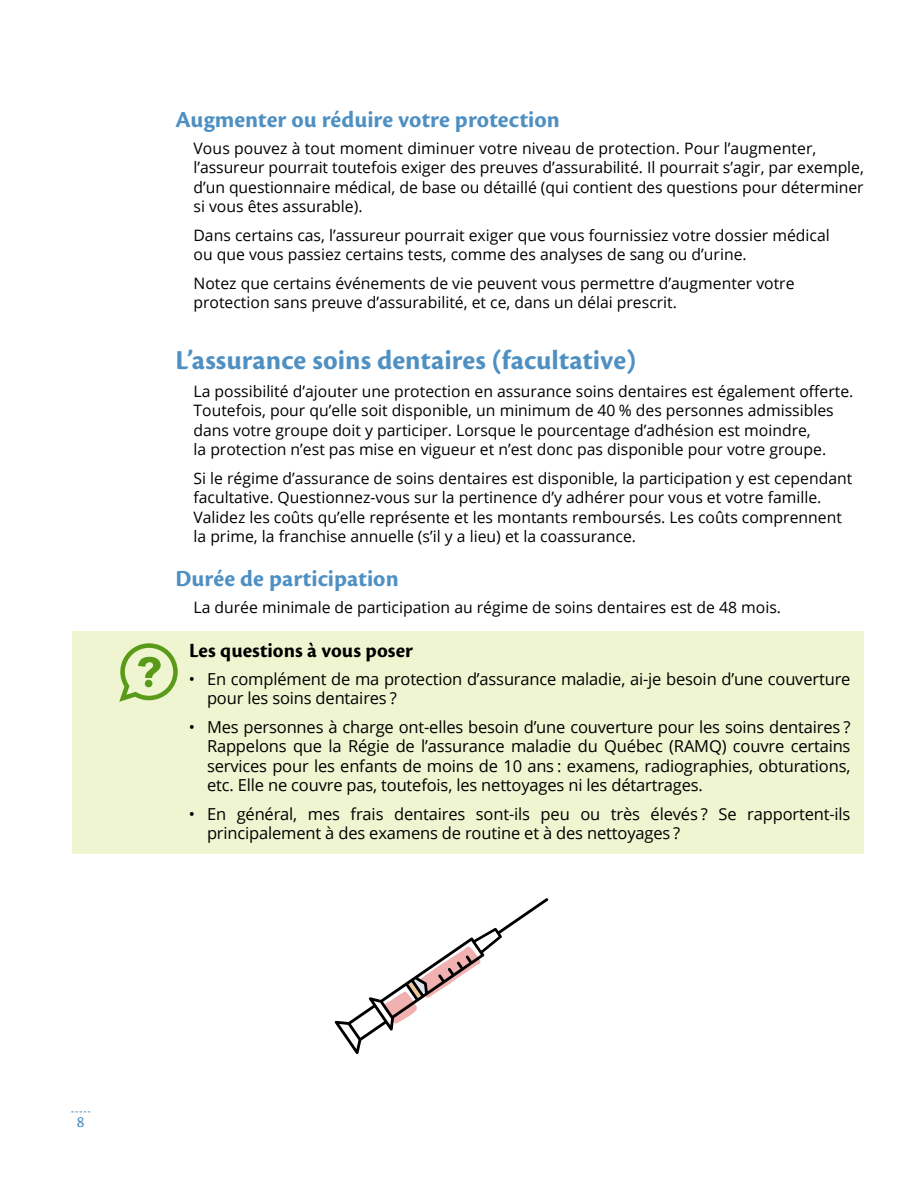
<style>
.page{position:relative;width:918px;height:1188px;background:#fff}
.page>*{position:absolute;margin:0;border:0;box-sizing:border-box;transform-origin:0 0}
.t1{font:700 28.5px "Cronos Pro";color:#4f90c3}
.t2{font:700 24px "Cronos Pro";color:#4f90c3}
.t3{font:700 21px "Cronos Pro";letter-spacing:.005em;color:#000}
.t4{font:16.5px/19.5px "Open Sans";letter-spacing:-.01em;color:#000}
.t5{font:16.5px "Cronos Pro";color:#4f90c3}
.t6{font:15.75px/19.5px "Open Sans";color:#000}
</style>
<div class="page">
<svg style="left:71px;top:1112px;width:19px;height:1px"></svg>
<div style="left:72px;top:631px;width:792px;height:41px;background:#eff5d0"></div>
<div style="left:72px;top:663px;width:792px;height:56px;background:#eff5d0"></div>
<div style="left:72px;top:711px;width:792px;height:95px;background:#eff5d0"></div>
<div style="left:72px;top:798px;width:792px;height:56px;background:#eff5d0"></div>
<svg style="left:119px;top:643px;width:59px;height:59px"></svg>
<svg style="left:335px;top:898px;width:213px;height:156px"></svg>
<h2 class="t2" style="left:176px;top:105px;width:386px">Augmenter ou réduire votre protection</h2>
<p class="t6" style="left:194px;top:138px;width:672px">Vous pouvez à tout moment diminuer votre niveau de protection. Pour l’augmenter, l’assureur pourrait toutefois exiger des preuves d’assurabilité. Il pourrait s’agir, par exemple, d’un questionnaire médical, de base ou détaillé (qui contient des questions pour déterminer si vous êtes assurable).</p>
<p class="t6" style="left:194px;top:225px;width:638px">Dans certains cas, l’assureur pourrait exiger que vous fournissiez votre dossier médical ou que vous passiez certains tests, comme des analyses de sang ou d’urine.</p>
<p class="t6" style="left:194px;top:273px;width:603px">Notez que certains événements de vie peuvent vous permettre d’augmenter votre protection sans preuve d’assurabilité, et ce, dans un délai prescrit.</p>
<h1 class="t1" style="left:176px;top:344px;width:462px">L’assurance soins dentaires (facultative)</h1>
<p class="t6" style="left:194px;top:381px;width:661px">La possibilité d’ajouter une protection en assurance soins dentaires est également offerte.<br>Toutefois, pour qu’elle soit disponible, un minimum de 40 % des personnes admissibles dans votre groupe doit y participer. Lorsque le pourcentage d’adhésion est moindre,<br>la protection n’est pas mise en vigueur et n’est donc pas disponible pour votre groupe.</p>
<p class="t6" style="left:194px;top:468px;width:660px">Si le régime d’assurance de soins dentaires est disponible, la participation y est cependant facultative. Questionnez-vous sur la pertinence d’y adhérer pour vous et votre famille.<br>Validez les coûts qu’elle représente et les montants remboursés. Les coûts comprennent la prime, la franchise annuelle (s’il y a lieu) et la coassurance.</p>
<h2 class="t2" style="left:176px;top:564px;width:225px">Durée de participation</h2>
<p class="t6" style="left:194px;top:597px;width:589px">La durée minimale de participation au régime de soins dentaires est de 48 mois.</p>
<h3 class="t3" style="left:189px;top:638px;width:226px">Les questions à vous poser</h3>
<p class="t4" style="left:207px;top:669px;width:645px;text-indent:-18px">• En complément de ma protection d’assurance maladie, ai-je besoin d’une couverture pour les soins dentaires ?</p>
<p class="t4" style="left:207px;top:717px;width:645px;text-align:justify;text-indent:-18px">• Mes personnes à charge ont-elles besoin d’une couverture pour les soins dentaires ?<br>Rappelons que la Régie de l’assurance maladie du Québec (RAMQ) couvre certains services pour les enfants de moins de 10 ans : examens, radiographies, obturations, etc. Elle ne couvre pas, toutefois, les nettoyages ni les détartrages.</p>
<p class="t4" style="left:207px;top:804px;width:645px;text-indent:-18px">• En général, mes frais dentaires sont-ils peu ou très élevés ? Se rapportent-ils principalement à des examens de routine et à des nettoyages ?</p>
<p class="t5" style="left:77px;top:1112px;width:9px">8</p>
</div>
